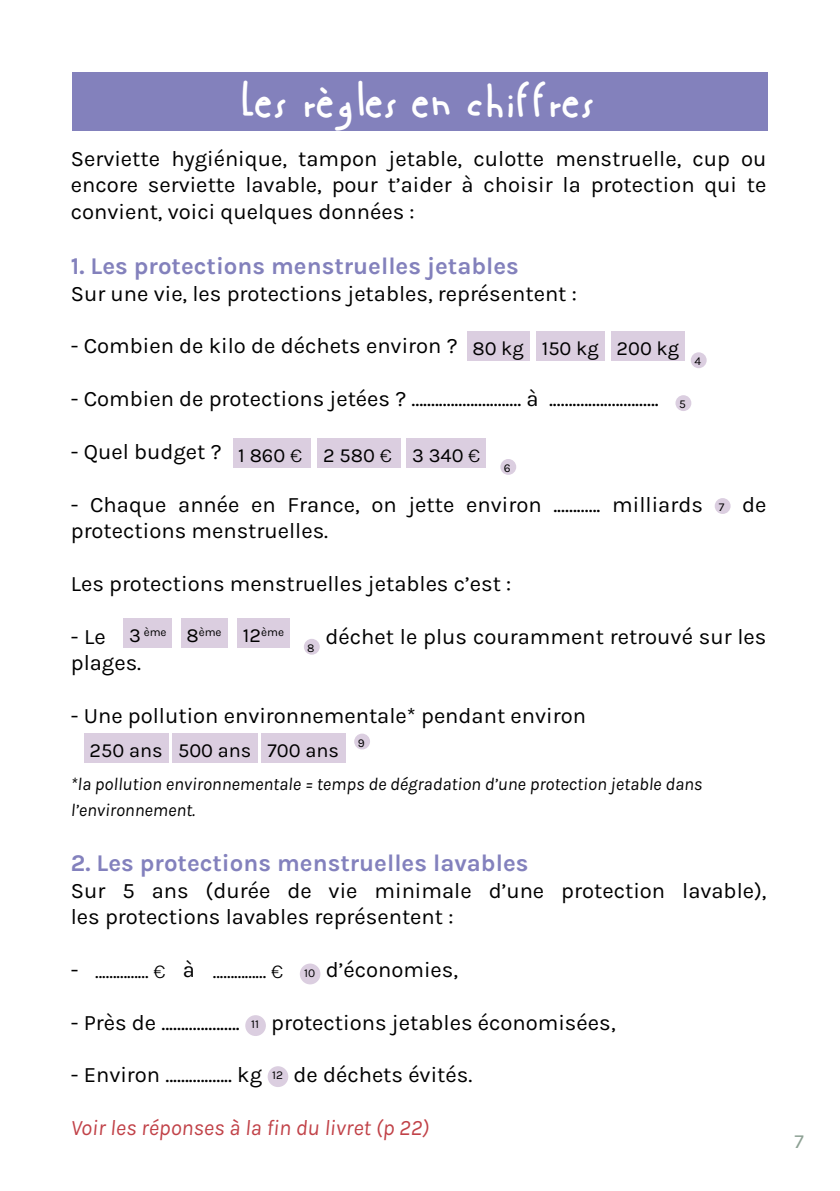
<style>
.page{position:relative;width:840px;height:1191px;background:#fff}
.page>*{position:absolute;margin:0;border:0;box-sizing:border-box;transform-origin:0 0}
.t1{font:48px "A Mano Boldensada";color:#fff}
.t2{font:700 24px "Karla";color:#8381bc}
.t3{font:700 24px "Karla";color:#8381bd}
.t4{font:22px/26.4px "Karla";color:#000}
.t5{font:italic 22px "Karla";color:#c14248}
.t6{font:20px "Karla";color:#000}
.t7{font:20px "Karla";color:#8da194}
.t8{font:italic 18px/26.4px "Karla";color:#000}
.t9{font:12px "Karla";color:#000}
.t10{font:11.6px "Karla";color:#000}
.s1{font-size:12px}
.s2{color:#fff}
.s3{font-weight:300}
.s4{font-size:20px}
</style>
<div class="page">
<div style="left:72px;top:72px;width:695px;height:58px;background:#8381bc"></div>
<div style="left:690px;top:352px;width:16px;height:16px;background:#dbcee0;border-radius:50%"></div>
<div style="left:675px;top:395px;width:16px;height:16px;background:#dbcee0;border-radius:50%"></div>
<div style="left:500px;top:459px;width:16px;height:16px;background:#dbcee0;border-radius:50%"></div>
<div style="left:714px;top:498px;width:16px;height:16px;background:#dbcee0;border-radius:50%"></div>
<div style="left:304px;top:639px;width:15px;height:15px;background:#dbcee0;border-radius:50%"></div>
<div style="left:354px;top:733px;width:16px;height:16px;background:#dbcee0;border-radius:50%"></div>
<div style="left:299px;top:963px;width:21px;height:21px;background:#dbcee0;border-radius:50%"></div>
<div style="left:466px;top:331px;width:63px;height:29px;background:#dbcee0"></div>
<div style="left:535px;top:331px;width:69px;height:29px;background:#dbcee0"></div>
<div style="left:610px;top:331px;width:74px;height:29px;background:#dbcee0"></div>
<div style="left:232px;top:438px;width:78px;height:29px;background:#dbcee0"></div>
<div style="left:317px;top:438px;width:83px;height:29px;background:#dbcee0"></div>
<div style="left:406px;top:438px;width:80px;height:29px;background:#dbcee0"></div>
<div style="left:123px;top:618px;width:49px;height:30px;background:#dbcee0"></div>
<div style="left:181px;top:618px;width:46px;height:30px;background:#dbcee0"></div>
<div style="left:237px;top:618px;width:52px;height:30px;background:#dbcee0"></div>
<div style="left:84px;top:733px;width:84px;height:30px;background:#dbcee0"></div>
<div style="left:172px;top:733px;width:86px;height:30px;background:#dbcee0"></div>
<div style="left:262px;top:733px;width:84px;height:30px;background:#dbcee0"></div>
<div style="left:245px;top:1015px;width:21px;height:21px;background:#dbcee0;border-radius:50%"></div>
<div style="left:267px;top:1066px;width:21px;height:21px;background:#dbcee0;border-radius:50%"></div>
<h1 class="t1" style="left:243px;top:69px;width:354px">Les règles en chiffres</h1>
<p class="t4" style="left:71px;top:145px;width:696px;text-align:justify">Serviette hygiénique, tampon jetable, culotte menstruelle, cup ou encore serviette lavable, pour t’aider à choisir la protection qui te convient, voici quelques données :</p>
<p class="t2" style="left:71px;top:251px;width:449px">1. Les protections menstruelles jetables</p>
<p class="t4" style="left:71px;top:279px;width:507px">Sur une vie, les protections jetables, représentent :</p>
<p class="t4" style="left:71px;top:332px;width:427px">- Combien de kilo de déchets environ ? 0</p>
<p class="t9" style="left:694px;top:353px;width:8px">4</p>
<p class="t4" style="left:71px;top:385px;width:616px">- Combien de protections jetées ? ............................ à ............................ <sub>5</sub></p>
<p class="t4" style="left:71px;top:438px;width:152px">- Quel budget ?</p>
<p class="t9" style="left:503px;top:460px;width:8px">6</p>
<p class="t4" style="left:71px;top:490px;width:697px">- Chaque année en France, on jette environ ............ milliards <span class="s1">7</span> de protections menstruelles.</p>
<p class="t4" style="left:71px;top:570px;width:441px">Les protections menstruelles jetables c’est :</p>
<p class="t4" style="left:71px;top:622px;width:37px">- Le</p>
<p class="t4" style="left:307px;top:622px;width:460px"><sub>8</sub> déchet le plus couramment retrouvé sur les</p>
<p class="t4" style="left:71px;top:649px;width:72px">plages.</p>
<p class="t4" style="left:71px;top:702px;width:516px">- Une pollution environnementale* pendant environ <span class="s2">une pkdfhkjdfsdfh:!lksdjsd</span> <span class="s1">9</span></p>
<p class="t8" style="left:71px;top:769px;width:632px">*la pollution environnementale = temps de dégradation d’une protection jetable dans l’environnement.</p>
<p class="t3" style="left:71px;top:847px;width:459px">2. Les protections menstruelles lavables</p>
<p class="t4" style="left:71px;top:876px;width:696px">Sur 5 ans (durée de vie minimale d’une protection lavable), les protections lavables représentent :</p>
<p class="t6" style="left:472px;top:335px;width:208px">80 kg 150 kg 200 kg</p>
<p class="t6" style="left:238px;top:442px;width:243px">1 860 <span class="s3">€</span> 2 580 <span class="s3">€</span> 3 340 <span class="s3">€</span></p>
<p class="t10" style="left:129px;top:624px;width:156px"><span class="s4">3</span> ème <span class="s4">8</span>ème <span class="s4">12</span>ème</p>
<p class="t6" style="left:89px;top:738px;width:251px">250 ans 500 ans 700 ans</p>
<p class="t4" style="left:71px;top:955px;width:9px">-</p>
<p class="t4" style="left:183px;top:955px;width:14px">à</p>
<p class="t4" style="left:304px;top:955px;width:155px"><span class="s1">10</span> d’économies,</p>
<p class="t4" style="left:71px;top:1008px;width:170px">- Près de ....................</p>
<p class="t4" style="left:271px;top:1008px;width:346px">protections jetables économisées,</p>
<p class="t4" style="left:71px;top:1061px;width:193px">- Environ ................. kg</p>
<p class="t4" style="left:293px;top:1061px;width:180px">de déchets évités.</p>
<p class="t5" style="left:71px;top:1113px;width:360px">Voir les réponses à la fin du livret (p 22)</p>
<p class="t6" style="left:95px;top:958px;width:72px">............... <span class="s3">€</span></p>
<p class="t6" style="left:213px;top:958px;width:72px">............... <span class="s3">€</span></p>
<p class="t9" style="left:251px;top:1016px;width:9px">11</p>
<p class="t9" style="left:272px;top:1067px;width:12px">12</p>
<p class="t7" style="left:794px;top:1128px;width:11px">7</p>
</div>
